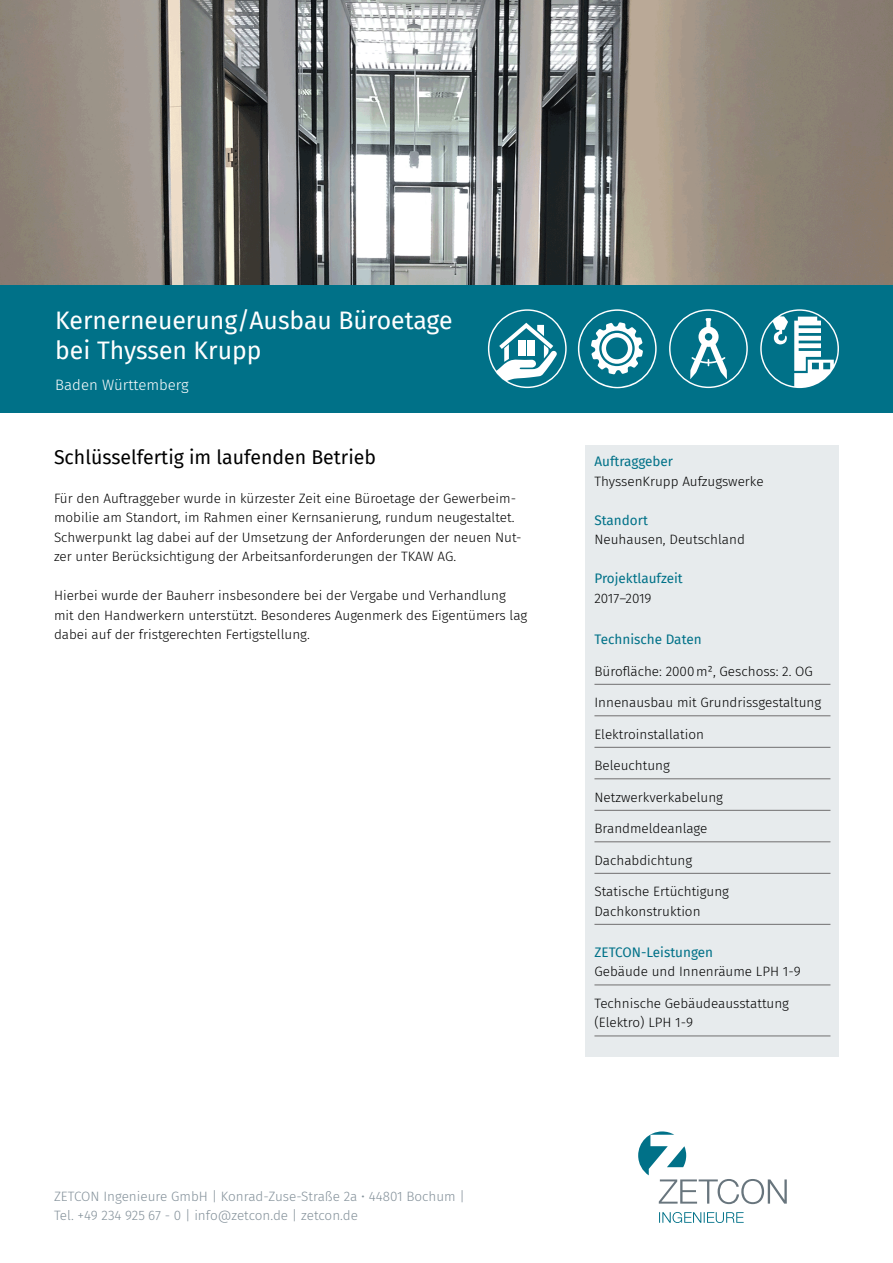
<style>
.page{position:relative;width:893px;height:1263px;background:#fff}
.page>*{position:absolute;margin:0;border:0;box-sizing:border-box;transform-origin:0 0}
.t1{font:24.75px/29.7px "Fira Sans";color:#fff}
.t2{font:19.5px "Fira Sans";color:#000}
.t3{font:300 15px "Fira Sans";color:#fff}
.t4{font:300 13.5px/19.5px "Fira Sans";color:#000}
.t5{font:300 13.5px/19.5px "Fira Sans";color:#84919a}
.t6{font:13.5px "Fira Sans";color:#007188}
</style>
<div class="page">
<svg style="left:638px;top:1131px;width:149px;height:73px"></svg>
<svg style="left:659px;top:1212px;width:85px;height:11px"></svg>
<div style="left:586px;top:445px;width:253px;height:612px;background:#e7ebed"></div>
<hr style="left:594px;top:684px;width:236px;height:1px;background:#706f6f">
<hr style="left:594px;top:715px;width:236px;height:1px;background:#706f6f">
<hr style="left:594px;top:747px;width:236px;height:1px;background:#706f6f">
<hr style="left:594px;top:778px;width:236px;height:1px;background:#706f6f">
<hr style="left:594px;top:810px;width:236px;height:1px;background:#706f6f">
<hr style="left:594px;top:841px;width:236px;height:1px;background:#706f6f">
<hr style="left:594px;top:873px;width:236px;height:1px;background:#706f6f">
<hr style="left:594px;top:924px;width:236px;height:1px;background:#706f6f">
<hr style="left:594px;top:985px;width:236px;height:1px;background:#706f6f">
<hr style="left:594px;top:1036px;width:236px;height:1px;background:#706f6f">
<img style="left:0;top:0;width:893px;height:285px">
<div style="left:0;top:285px;width:893px;height:127px;background:#007188"></div>
<svg style="left:669px;top:309px;width:79px;height:79px"></svg>
<svg style="left:760px;top:309px;width:79px;height:79px"></svg>
<svg style="left:578px;top:309px;width:79px;height:79px"></svg>
<svg style="left:488px;top:309px;width:79px;height:79px"></svg>
<h1 class="t1" style="left:55px;top:305px;width:399px">Kernerneuerung/Ausbau Büroetage bei Thyssen Krupp</h1>
<p class="t3" style="left:55px;top:374px;width:135px">Baden Württemberg</p>
<h2 class="t2" style="left:54px;top:442px;width:324px">Schlüsselfertig im laufenden Betrieb</h2>
<p class="t4" style="left:54px;top:488px;width:469px">Für den Auftraggeber wurde in kürzester Zeit eine Büroetage der Gewerbeim&shy;mobilie am Standort, im Rahmen einer Kernsanierung, rundum neugestaltet.<br>Schwerpunkt lag dabei auf der Umsetzung der Anforderungen der neuen Nut&shy;zer unter Berücksichtigung der Arbeitsanforderungen der TKAW AG.</p>
<p class="t4" style="left:54px;top:585px;width:475px">Hierbei wurde der Bauherr insbesondere bei der Vergabe und Verhandlung mit den Handwerkern unterstützt. Besonderes Augenmerk des Eigentümers lag dabei auf der fristgerechten Fertigstellung.</p>
<p class="t5" style="left:54px;top:1186px;width:413px">ZETCON Ingenieure GmbH | Konrad-Zuse-Straße 2a • 44801 Bochum |<br>Tel. +49 234 925 67 - 0 | info@zetcon.de | zetcon.de</p>
<p class="t6" style="left:594px;top:452px;width:80px">Auftraggeber</p>
<p class="t4" style="left:594px;top:471px;width:171px">ThyssenKrupp Aufzugswerke</p>
<p class="t6" style="left:594px;top:510px;width:55px">Standort</p>
<p class="t4" style="left:594px;top:530px;width:152px">Neuhausen, Deutschland</p>
<p class="t6" style="left:594px;top:569px;width:90px">Projektlaufzeit</p>
<p class="t4" style="left:594px;top:588px;width:59px">2017–2019</p>
<p class="t6" style="left:594px;top:629px;width:109px">Technische Daten</p>
<p class="t4" style="left:594px;top:661px;width:220px">Bürofläche: 2000m², Geschoss: 2. OG</p>
<p class="t4" style="left:594px;top:692px;width:228px">Innenausbau mit Grundrissgestaltung</p>
<p class="t4" style="left:594px;top:724px;width:111px">Elektroinstallation</p>
<p class="t4" style="left:594px;top:755px;width:77px">Beleuchtung</p>
<p class="t4" style="left:594px;top:787px;width:130px">Netzwerkverkabelung</p>
<p class="t4" style="left:594px;top:818px;width:115px">Brandmeldeanlage</p>
<p class="t4" style="left:594px;top:850px;width:99px">Dachabdichtung</p>
<p class="t4" style="left:594px;top:881px;width:136px">Statische Ertüchtigung<br>Dachkonstruktion</p>
<p class="t6" style="left:594px;top:942px;width:120px">ZETCON-Leistungen</p>
<p class="t4" style="left:594px;top:962px;width:208px">Gebäude und Innenräume LPH 1-9</p>
<p class="t4" style="left:594px;top:993px;width:196px">Technische Gebäudeausstattung (Elektro) LPH 1-9</p>
</div>
